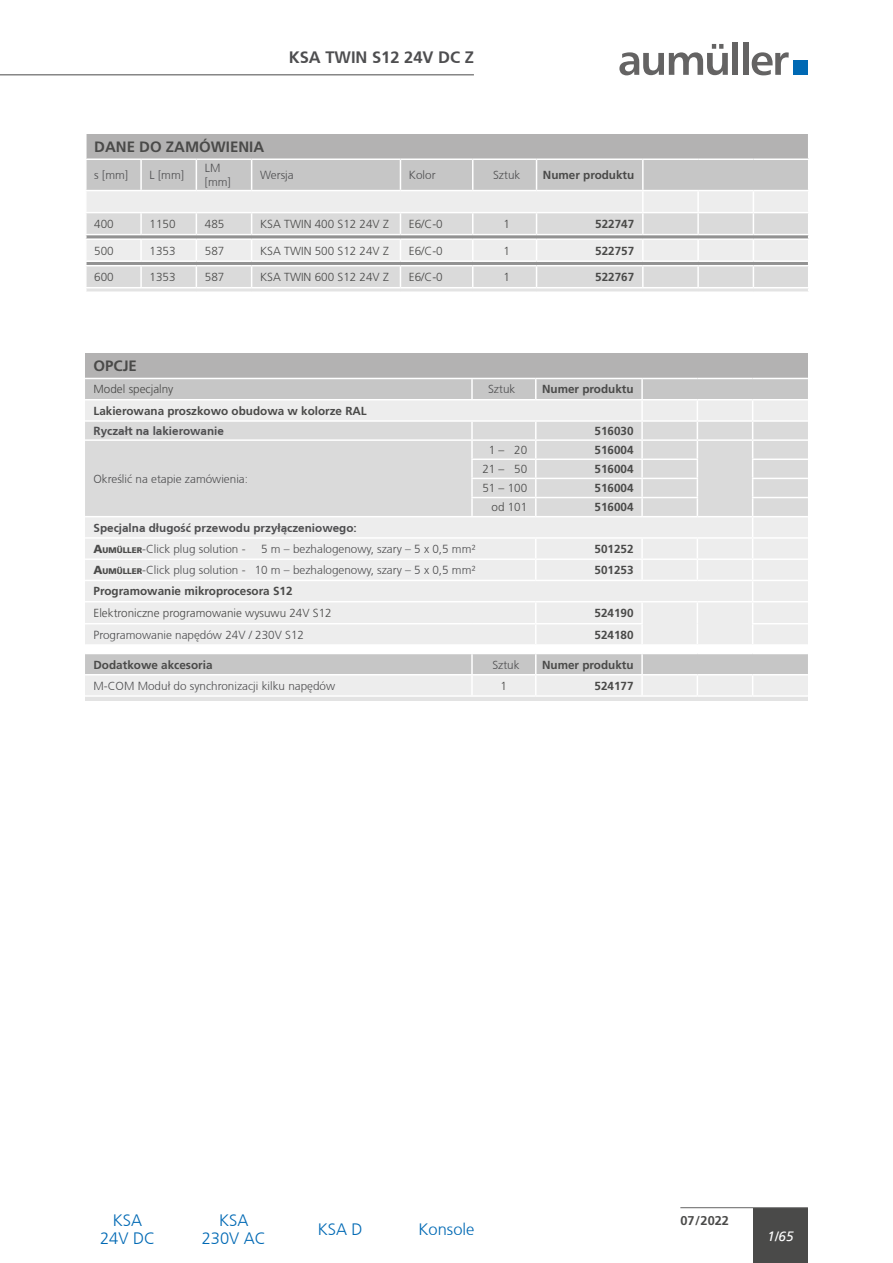
<style>
.page{position:relative;width:893px;height:1263px;background:#fff}
.page>*{position:absolute;margin:0;border:0;box-sizing:border-box;transform-origin:0 0}
.t1{font:300 16.5px/18px "Frutiger CE";color:#0069b4;text-align:center}
.t2{font:700 16.5px "Frutiger CE";color:#4e4e50}
.t3{font:700 15px "Frutiger LT Std";color:#4a4a49}
.t4{font:italic 13.5px "Frutiger LT";color:#fff}
.t5{font:700 12.75px "Frutiger LT Std";color:#4a4a49}
.t6{font:300 11.7px/14.1px "Frutiger CE";color:#4e4e50}
.t7{font:700 11.7px "Frutiger LT Std";color:#4a4a49}
.t8{font:300 11.7px "Frutiger LT Std";color:#4a4a49}
.t9{font:700 11.7px/21.3px "Frutiger CE";color:#4e4e50}
.s1{font-family:"Frutiger LT Std";font-weight:900;color:#4a4a49}
.s2{font-family:"Frutiger LT Std";font-weight:900;font-size:8.25px;color:#4a4a49}
.s3{font-weight:300}
.s4{font-family:"Frutiger LT Std"}
</style>
<div class="page">
<div style="left:753px;top:1208px;width:55px;height:55px;background:#4a4a49"></div>
<hr style="left:0;top:74px;width:474px;height:1px;background:#4a4a49">
<svg style="left:619px;top:44px;width:109px;height:31px"></svg>
<div style="left:733px;top:43px;width:5px;height:32px;background:#646363"></div>
<div style="left:743px;top:43px;width:5px;height:32px;background:#646363"></div>
<svg style="left:752px;top:52px;width:37px;height:23px"></svg>
<div style="left:793px;top:60px;width:15px;height:15px;background:#0069b4"></div>
<hr style="left:680px;top:1207px;width:128px;height:1px;background:#646363">
<svg style="left:86px;top:134px;width:723px;height:157px;background:#d5d4d4"></svg>
<hr style="left:85px;top:287px;width:56px;height:1px;background:#fff">
<hr style="left:141px;top:287px;width:55px;height:1px;background:#fff">
<hr style="left:196px;top:287px;width:56px;height:1px;background:#fff">
<hr style="left:252px;top:287px;width:148px;height:1px;background:#fff">
<hr style="left:400px;top:287px;width:73px;height:1px;background:#fff">
<hr style="left:473px;top:287px;width:63px;height:1px;background:#fff">
<hr style="left:536px;top:287px;width:107px;height:1px;background:#fff">
<hr style="left:643px;top:287px;width:55px;height:1px;background:#fff">
<hr style="left:698px;top:287px;width:55px;height:1px;background:#fff">
<hr style="left:753px;top:287px;width:56px;height:1px;background:#fff">
<hr style="left:85px;top:212px;width:56px;height:1px;background:#fff">
<hr style="left:141px;top:212px;width:55px;height:1px;background:#fff">
<hr style="left:196px;top:212px;width:56px;height:1px;background:#fff">
<hr style="left:252px;top:212px;width:148px;height:1px;background:#fff">
<hr style="left:85px;top:238px;width:56px;height:2px;background:#fff">
<hr style="left:141px;top:238px;width:55px;height:2px;background:#fff">
<hr style="left:196px;top:238px;width:56px;height:2px;background:#fff">
<hr style="left:252px;top:238px;width:148px;height:2px;background:#fff">
<hr style="left:85px;top:265px;width:56px;height:1px;background:#fff">
<hr style="left:141px;top:265px;width:55px;height:1px;background:#fff">
<hr style="left:196px;top:265px;width:56px;height:1px;background:#fff">
<hr style="left:252px;top:265px;width:148px;height:1px;background:#fff">
<div style="left:85px;top:353px;width:723px;height:25px;background:#b3b2b2"></div>
<hr style="left:85px;top:696px;width:723px;height:4px;background:#e3e3e3">
<svg style="left:85px;top:654px;width:723px;height:41px;background:#dadada"></svg>
<hr style="left:85px;top:674px;width:387px;height:1px;background:#fff">
<hr style="left:472px;top:674px;width:64px;height:1px;background:#fff">
<hr style="left:536px;top:674px;width:106px;height:1px;background:#fff">
<hr style="left:642px;top:674px;width:55px;height:1px;background:#fff">
<hr style="left:471px;top:675px;width:2px;height:20px;background:#fff">
<hr style="left:753px;top:674px;width:55px;height:1px;background:#fff">
<svg style="left:85px;top:378px;width:723px;height:266px;background:#e4e4e4"></svg>
<hr style="left:753px;top:580px;width:55px;height:1px;background:#fff">
<hr style="left:85px;top:695px;width:387px;height:2px;background:#fff">
<hr style="left:472px;top:695px;width:64px;height:2px;background:#fff">
<hr style="left:536px;top:695px;width:106px;height:2px;background:#fff">
<hr style="left:642px;top:695px;width:55px;height:2px;background:#fff">
<hr style="left:697px;top:695px;width:56px;height:2px;background:#fff">
<hr style="left:753px;top:695px;width:55px;height:2px;background:#fff">
<h1 class="t2" style="left:289px;top:48px;width:187px">KSA TWIN S12 24V DC Z</h1>
<p class="t3" style="left:94px;top:138px;width:172px">DANE DO ZAMÓWIENIA</p>
<p class="t6" style="left:94px;top:168px;width:35px">s [mm]</p>
<p class="t6" style="left:150px;top:168px;width:36px">L [mm]</p>
<p class="t6" style="left:205px;top:161px;width:28px">LM [mm]</p>
<p class="t6" style="left:260px;top:168px;width:35px">Wersja</p>
<p class="t6" style="left:409px;top:168px;width:28px">Kolor</p>
<p class="t6" style="left:493px;top:168px;width:29px">Sztuk</p>
<p class="t7" style="left:543px;top:168px;width:93px">Numer produktu</p>
<p class="t8" style="left:94px;top:217px;width:21px">400</p>
<p class="t8" style="left:150px;top:217px;width:28px">1150</p>
<p class="t8" style="left:205px;top:217px;width:21px">485</p>
<p class="t8" style="left:260px;top:217px;width:130px">KSA TWIN 400 S12 24V Z</p>
<p class="t8" style="left:409px;top:217px;width:35px">E6/C-0</p>
<p class="t8" style="left:503px;top:217px;width:8px">1</p>
<p class="t7" style="left:595px;top:217px;width:41px">522747</p>
<p class="t8" style="left:94px;top:244px;width:21px">500</p>
<p class="t8" style="left:150px;top:244px;width:28px">1353</p>
<p class="t8" style="left:205px;top:244px;width:21px">587</p>
<p class="t8" style="left:260px;top:244px;width:130px">KSA TWIN 500 S12 24V Z</p>
<p class="t8" style="left:409px;top:244px;width:35px">E6/C-0</p>
<p class="t8" style="left:503px;top:244px;width:8px">1</p>
<p class="t7" style="left:595px;top:244px;width:41px">522757</p>
<p class="t8" style="left:94px;top:270px;width:21px">600</p>
<p class="t8" style="left:150px;top:270px;width:28px">1353</p>
<p class="t8" style="left:205px;top:270px;width:21px">587</p>
<p class="t8" style="left:260px;top:270px;width:130px">KSA TWIN 600 S12 24V Z</p>
<p class="t8" style="left:409px;top:270px;width:35px">E6/C-0</p>
<p class="t8" style="left:503px;top:270px;width:8px">1</p>
<p class="t7" style="left:595px;top:270px;width:41px">522767</p>
<p class="t3" style="left:94px;top:357px;width:45px">OPCJE</p>
<p class="t8" style="left:94px;top:383px;width:81px">Model specjalny</p>
<p class="t6" style="left:488px;top:382px;width:29px">Sztuk</p>
<p class="t7" style="left:542px;top:383px;width:93px">Numer produktu</p>
<p class="t7" style="left:94px;top:404px;width:275px">Lakierowana proszkowo obudowa w kolorze RAL</p>
<p class="t9" style="left:94px;top:420px;width:132px">Rycza³t na lakierowanie</p>
<p class="t7" style="left:595px;top:424px;width:41px">516030</p>
<p class="t6" style="left:94px;top:471px;width:156px">Określić na etapie zamówienia:</p>
<p class="t8" style="left:489px;top:443px;width:40px">1 – 20</p>
<p class="t7" style="left:594px;top:443px;width:41px">516004</p>
<p class="t8" style="left:482px;top:462px;width:46px">21 – 50</p>
<p class="t7" style="left:594px;top:462px;width:41px">516004</p>
<p class="t8" style="left:482px;top:482px;width:46px">51 – 100</p>
<p class="t7" style="left:594px;top:481px;width:41px">516004</p>
<p class="t8" style="left:491px;top:501px;width:37px">od 101</p>
<p class="t7" style="left:594px;top:500px;width:41px">516004</p>
<p class="t9" style="left:94px;top:517px;width:265px">Specjalna długość przewodu przyłączeniowego:<br><span class="s1">A</span><span class="s2">UMÜLLER</span><span class="s3">-Click plug solution -</span></p>
<p class="t6" style="left:261px;top:542px;width:216px">5 m – bezhalogenowy, szary – 5 x 0,5 mm<span class="s4">²</span></p>
<p class="t7" style="left:595px;top:542px;width:41px">501252</p>
<p class="t6" style="left:94px;top:563px;width:384px"><span class="s1">A</span><span class="s2">UMÜLLER</span>-Click plug solution - 10 m – bezhalogenowy, szary – 5 x 0,5 mm<span class="s4">²</span></p>
<p class="t7" style="left:595px;top:563px;width:41px">501253</p>
<p class="t7" style="left:94px;top:584px;width:200px">Programowanie mikroprocesora S12</p>
<p class="t8" style="left:94px;top:606px;width:240px">Elektroniczne programowanie wysuwu 24V S12</p>
<p class="t7" style="left:595px;top:606px;width:41px">524190</p>
<p class="t6" style="left:94px;top:627px;width:212px">Programowanie napêdów 24V / 230V S12</p>
<p class="t7" style="left:595px;top:628px;width:41px">524180</p>
<p class="t7" style="left:94px;top:658px;width:120px">Dodatkowe akcesoria</p>
<p class="t6" style="left:492px;top:657px;width:29px">Sztuk</p>
<p class="t7" style="left:542px;top:658px;width:93px">Numer produktu</p>
<p class="t6" style="left:94px;top:678px;width:243px">M-COM Moduł do synchronizacji kilku napędów</p>
<p class="t8" style="left:501px;top:679px;width:8px">1</p>
<p class="t7" style="left:595px;top:679px;width:41px">524177</p>
<h1 class="t1" style="left:100px;top:1211px;width:57px">KSA<br>24V DC</h1>
<h1 class="t1" style="left:202px;top:1211px;width:66px">KSA<br>230V AC</h1>
<h1 class="t1" style="left:318px;top:1220px;width:46px">KSA D</h1>
<h1 class="t1" style="left:418px;top:1220px;width:57px">Konsole</h1>
<p class="t5" style="left:680px;top:1213px;width:50px">07/2022</p>
<p class="t4" style="left:767px;top:1229px;width:28px">1/65</p>
</div>
